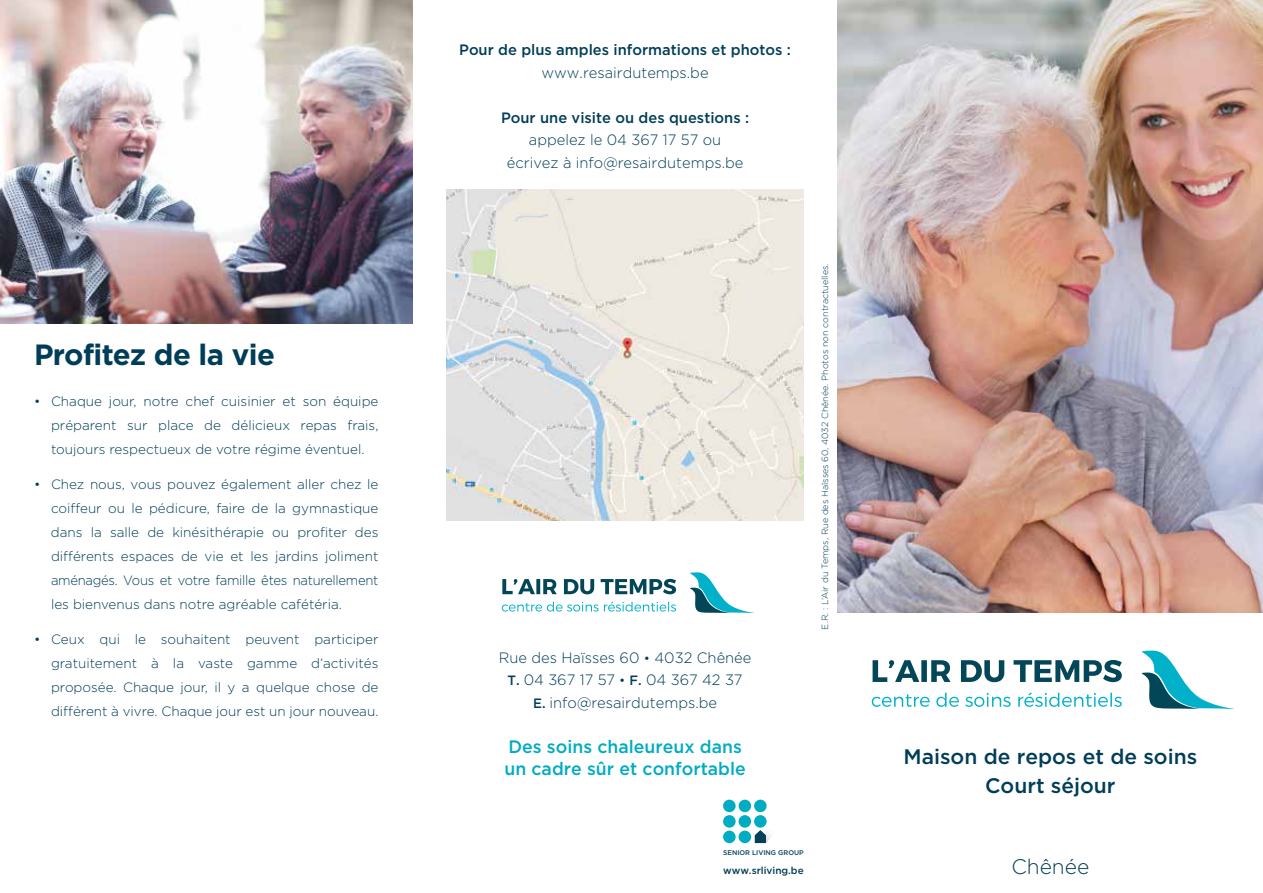
<style>
.page{position:relative;width:1263px;height:893px;background:#fff}
.page>*{position:absolute;margin:0;border:0;box-sizing:border-box;transform-origin:0 0}
.t1{font:700 29.25px "Gotham";letter-spacing:-.02em;color:#003d58}
.t2{font:500 21px/28.5px "Gotham";color:#003d58;text-align:center}
.t3{font:300 21px "Gotham";color:#003d58}
.t4{font:500 18px/22.5px "Gotham";color:#00acc2}
.t5{font:300 15px/22.5px "Gotham";color:#003d58;text-align:center}
.t6{font:500 15px "Gotham";color:#003d58}
.t7{font:300 13.5px/24px "Gotham";color:#003d58;text-align:justify}
.t8{font:500 10.05px "Gotham";color:#003d58}
.t9{font:300 9px "Gotham";color:#003d58}
.t10{font:500 6.75px "Gotham";color:#023f58}
.s1{font-size:13.5px}
.s2{font-weight:500;font-size:13.5px}
</style>
<div class="page">
<img style="left:446px;top:189px;width:358px;height:332px">
<div style="left:723px;top:831px;width:13px;height:12px;background:#00acc2;border-radius:50%"></div>
<div style="left:739px;top:831px;width:12px;height:12px;background:#00acc2;border-radius:50%"></div>
<div style="left:723px;top:815px;width:13px;height:13px;background:#00acc2;border-radius:50%"></div>
<div style="left:739px;top:815px;width:12px;height:13px;background:#00acc2;border-radius:50%"></div>
<div style="left:754px;top:815px;width:13px;height:13px;background:#00acc2;border-radius:50%"></div>
<div style="left:723px;top:800px;width:13px;height:12px;background:#00acc2;border-radius:50%"></div>
<div style="left:739px;top:800px;width:12px;height:12px;background:#00acc2;border-radius:50%"></div>
<div style="left:754px;top:800px;width:13px;height:12px;background:#00acc2;border-radius:50%"></div>
<svg style="left:755px;top:825px;width:16px;height:18px"></svg>
<img style="left:0;top:0;width:412px;height:323px">
<img style="left:838px;top:0;width:425px;height:612px">
<svg style="left:872px;top:660px;width:250px;height:22px"></svg>
<svg style="left:872px;top:692px;width:250px;height:15px"></svg>
<svg style="left:1141px;top:651px;width:94px;height:58px"></svg>
<svg style="left:502px;top:579px;width:174px;height:15px"></svg>
<svg style="left:502px;top:602px;width:174px;height:10px"></svg>
<svg style="left:690px;top:572px;width:65px;height:41px"></svg>
<h1 class="t1" style="left:34px;top:338px;width:242px">Profitez de la vie</h1>
<p class="t7" style="left:51px;top:389px;width:329px;text-indent:-17px">• Chaque jour, notre chef cuisinier et son équipe préparent sur place de délicieux repas frais, toujours respectueux de votre régime éventuel.</p>
<p class="t7" style="left:51px;top:472px;width:329px;text-indent:-17px">• Chez nous, vous pouvez également aller chez le coiffeur ou le pédicure, faire de la gymnastique dans la salle de kinésithérapie ou profiter des différents espaces de vie et les jardins joliment aménagés. Vous et votre famille êtes naturellement les bienvenus dans notre agréable cafétéria.</p>
<p class="t7" style="left:51px;top:627px;width:329px;text-indent:-17px">• Ceux qui le souhaitent peuvent participer gratuitement à la vaste gamme d’activités proposée. Chaque jour, il y a quelque chose de différent à vivre. Chaque jour est un jour nouveau.</p>
<p class="t6" style="left:459px;top:41px;width:333px">Pour de plus amples informations et photos :</p>
<p class="t5" style="left:542px;top:61px;width:168px">www.resairdutemps.be</p>
<p class="t6" style="left:501px;top:109px;width:250px">Pour une visite ou des questions :</p>
<p class="t5" style="left:507px;top:128px;width:238px">appelez le 04 367 17 57 ou écrivez à info@resairdutemps.be</p>
<p class="t5" style="left:499px;top:646px;width:254px">Rue des Haïsses 60 <span class="s1">•</span> 4032 Chênée<br><span class="s2">T.</span> 04 367 17 57 <span class="s1">•</span> <span class="s2">F.</span> 04 367 42 37<br><span class="s2">E.</span> info@resairdutemps.be</p>
<h3 class="t4" style="left:504px;top:734px;width:243px">Des soins chaleureux dans un cadre sûr et confortable</h3>
<p class="t9" style="left:820px;top:629px;width:367px;rotate:-90deg">E.R. : L’Air du Temps, Rue des Haïsses 60, 4032 Chênée. Photos non contractuelles.</p>
<p class="t10" style="left:723px;top:848px;width:82px">SENIOR LIVING GROUP</p>
<p class="t8" style="left:723px;top:865px;width:82px">www.srliving.be</p>
<h2 class="t2" style="left:903px;top:742px;width:295px">Maison de repos et de soins<br>Court séjour</h2>
<h2 class="t3" style="left:1011px;top:855px;width:80px">Chênée</h2>
</div>
